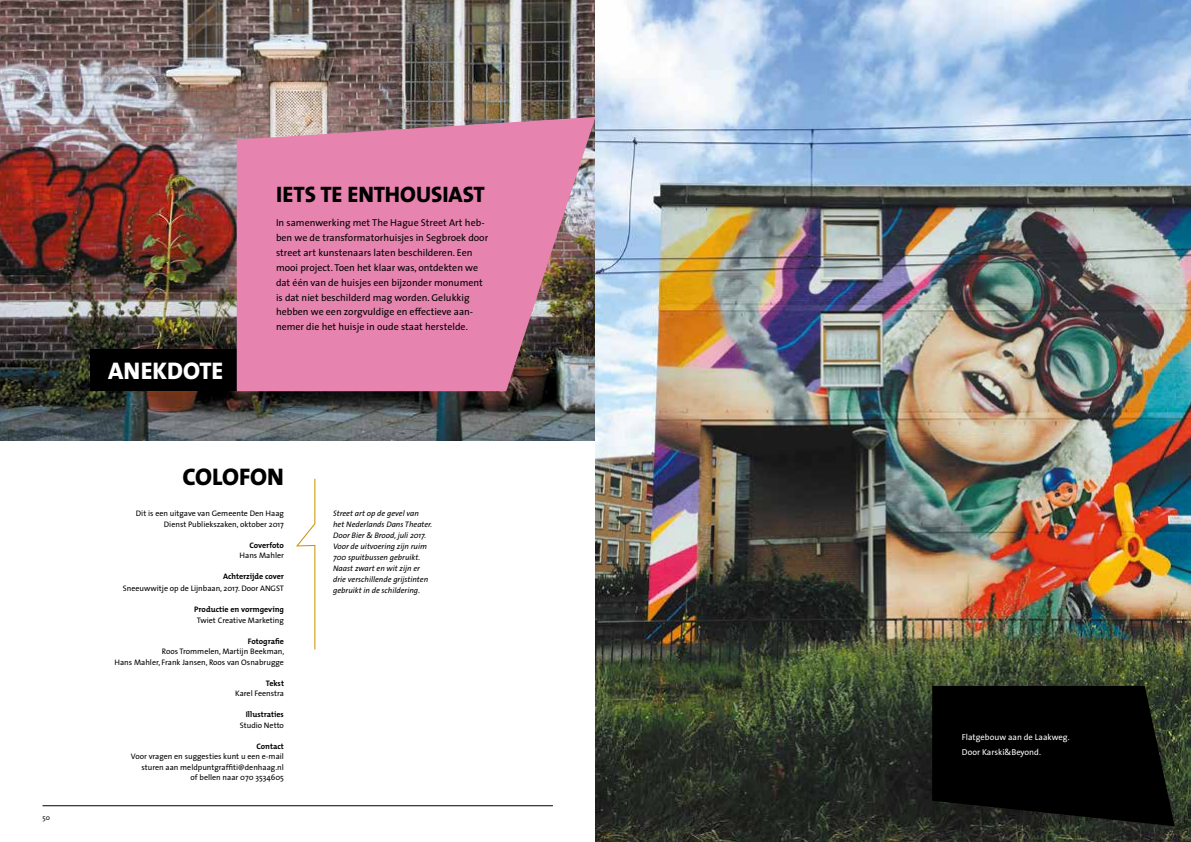
<style>
.page{position:relative;width:1191px;height:842px;background:#fff}
.page>*{position:absolute;margin:0;border:0;box-sizing:border-box;transform-origin:0 0}
.t1{font:800 24.2px "The Mix";color:#fff}
.t2{font:800 24.2px "The Mix";color:#000}
.t3{font:800 22.5px "The Mix";color:#000}
.t4{font:10px/14.9px "The Sans";color:#000}
.t5{font:8.6px/14.4px "The Sans";color:#fff}
.t6{font:8px/10.5px "The Sans";color:#000;text-align:right}
.t7{font:italic 8px/11px "The Sans";color:#000}
.t8{font:700 8px "The Mix";color:#000}
.t9{font:7px "The Sans";color:#000}
</style>
<div class="page">
<hr style="left:43px;top:805px;width:510px;height:1px;background:#000">
<img style="left:0;top:0;width:595px;height:441px">
<div style="left:91px;top:350px;width:146px;height:41px;background:#000"></div>
<svg style="left:237px;top:117px;width:358px;height:274px;background:#d47fa2"></svg>
<img style="left:595px;top:0;width:596px;height:842px">
<svg style="left:296px;top:478px;width:19px;height:172px"></svg>
<svg style="left:932px;top:686px;width:242px;height:140px;background:#060605"></svg>
<p class="t9" style="left:43px;top:812px;width:9px">50</p>
<h1 class="t1" style="left:108px;top:350px;width:116px">ANEKDOTE</h1>
<h2 class="t3" style="left:276px;top:175px;width:210px">IETS TE ENTHOUSIAST</h2>
<p class="t4" style="left:276px;top:215px;width:214px">In samenwerking met The Hague Street Art heb&shy;ben we de transformatorhuisjes in Segbroek door street art kunstenaars laten beschilderen. Een mooi project. Toen het klaar was, ontdekten we dat één van de huisjes een bijzonder monument is dat niet beschilderd mag worden. Gelukkig hebben we een zorgvuldige en effectieve aan&shy;nemer die het huisje in oude staat herstelde.</p>
<h1 class="t2" style="left:182px;top:457px;width:103px">COLOFON</h1>
<p class="t6" style="left:136px;top:508px;width:150px">Dit is een uitgave van Gemeente Den Haag<br>Dienst Publiekszaken, oktober 2017</p>
<p class="t8" style="left:249px;top:538px;width:36px">Coverfoto</p>
<p class="t6" style="left:240px;top:550px;width:46px">Hans Mahler</p>
<p class="t8" style="left:223px;top:570px;width:62px">Achterzijde cover</p>
<p class="t6" style="left:123px;top:583px;width:163px">Sneeuwwitje op de Lijnbaan, 2017. Door ANGST</p>
<p class="t8" style="left:194px;top:603px;width:91px">Productie en vormgeving</p>
<p class="t6" style="left:197px;top:615px;width:89px">Twiet Creative Marketing</p>
<p class="t8" style="left:248px;top:634px;width:38px">Fotografie</p>
<p class="t6" style="left:115px;top:646px;width:171px">Roos Trommelen, Martijn Beekman,<br>Hans Mahler, Frank Jansen, Roos van Osnabrugge</p>
<p class="t8" style="left:266px;top:676px;width:20px">Tekst</p>
<p class="t6" style="left:235px;top:688px;width:50px">Karel Feenstra</p>
<p class="t8" style="left:246px;top:708px;width:40px">Illustraties</p>
<p class="t6" style="left:240px;top:720px;width:46px">Studio Netto</p>
<p class="t8" style="left:256px;top:739px;width:29px">Contact</p>
<p class="t6" style="left:131px;top:751px;width:155px">Voor vragen en suggesties kunt u een e-mail sturen aan meldpuntgraffiti@denhaag.nl<br>of bellen naar 070 3534605</p>
<p class="t7" style="left:333px;top:508px;width:101px">Street art op de gevel van<br>het Nederlands Dans Theater.<br>Door Bier &amp; Brood, juli 2017.<br>Voor de uitvoering zijn ruim<br>700 spuitbussen gebruikt.<br>Naast zwart en wit zijn er drie verschillende grijstinten gebruikt in de schildering.</p>
<p class="t5" style="left:962px;top:730px;width:109px">Flatgebouw aan de Laakweg.<br>Door Karski&amp;Beyond.</p>
</div>
